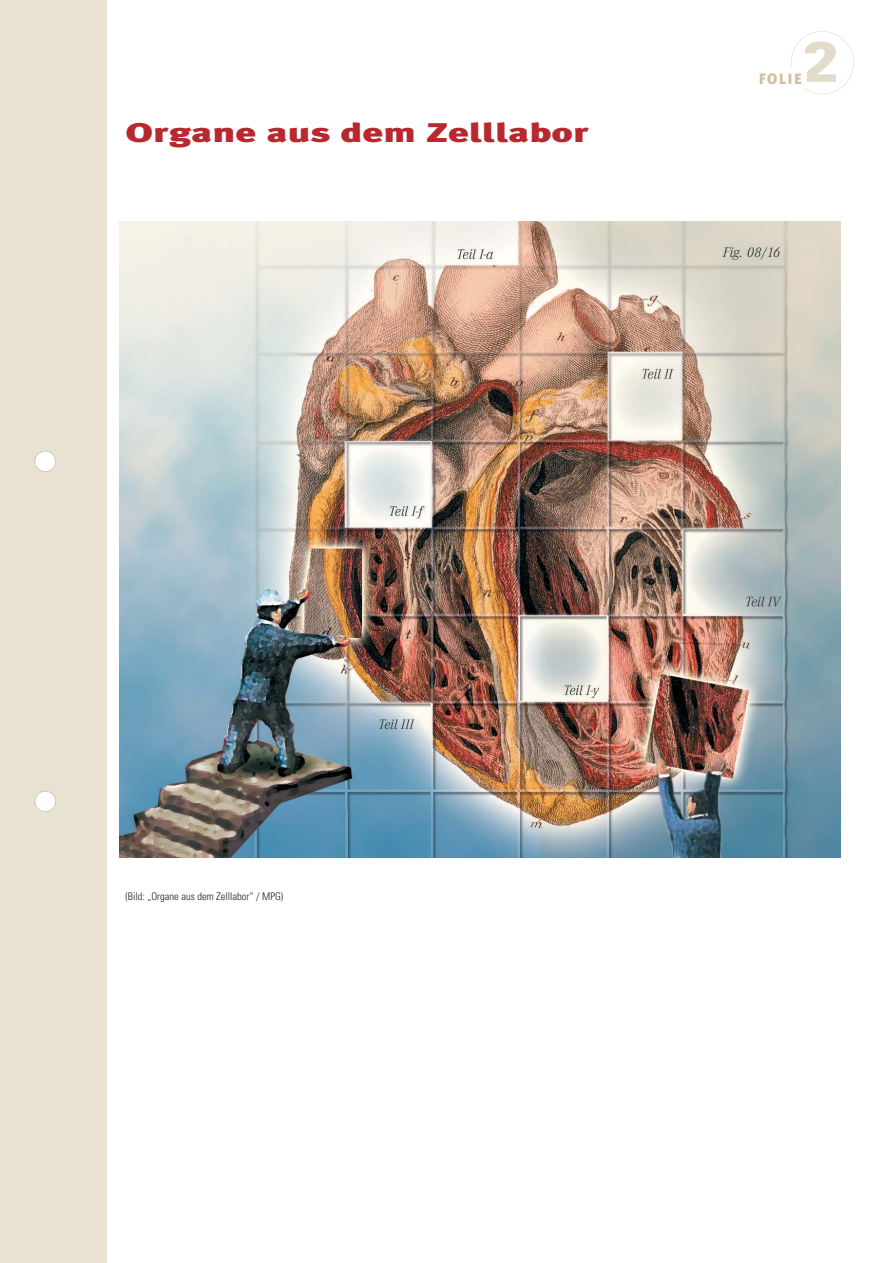
<style>
.page{position:relative;width:893px;height:1263px;background:#fff}
.page>*{position:absolute;margin:0;border:0;box-sizing:border-box;transform-origin:0 0}
.t1{font:900 57px "Univers";color:#e3dbc9}
.t2{font:900 27px "Meta Plus";color:#b8292f;scale:1.5 1}
.t3{font:900 15px "Meta Plus";letter-spacing:.095em;color:#cec19f}
.t4{font:300 condensed 10.5px "Univers";color:#231f20}
</style>
<div class="page">
<svg style="left:791px;top:31px;width:63px;height:63px"></svg>
<div style="left:1px;top:0;width:106px;height:1263px;background:#e9e2d3"></div>
<div style="left:35px;top:451px;width:21px;height:21px;background:#fff;border-radius:50%"></div>
<div style="left:35px;top:451px;width:21px;height:21px;border:2px solid #cec19f;border-radius:50%"></div>
<div style="left:35px;top:791px;width:21px;height:21px;background:#fff;border-radius:50%"></div>
<div style="left:35px;top:791px;width:21px;height:21px;border:2px solid #cec19f;border-radius:50%"></div>
<div style="left:784px;top:68px;width:23px;height:20px;background:#fff"></div>
<img style="left:120px;top:221px;width:720px;height:637px">
<h2 class="t2" style="left:125px;top:123px;width:310px">Organe aus dem Zelllabor</h2>
<h1 class="t1" style="left:801px;top:41px;width:40px">2</h1>
<h3 class="t3" style="left:759px;top:74px;width:45px">FOLIE</h3>
<p class="t4" style="left:125px;top:892px;width:159px">(Bild: „Organe aus dem Zelllabor“ / MPG)</p>
</div>
